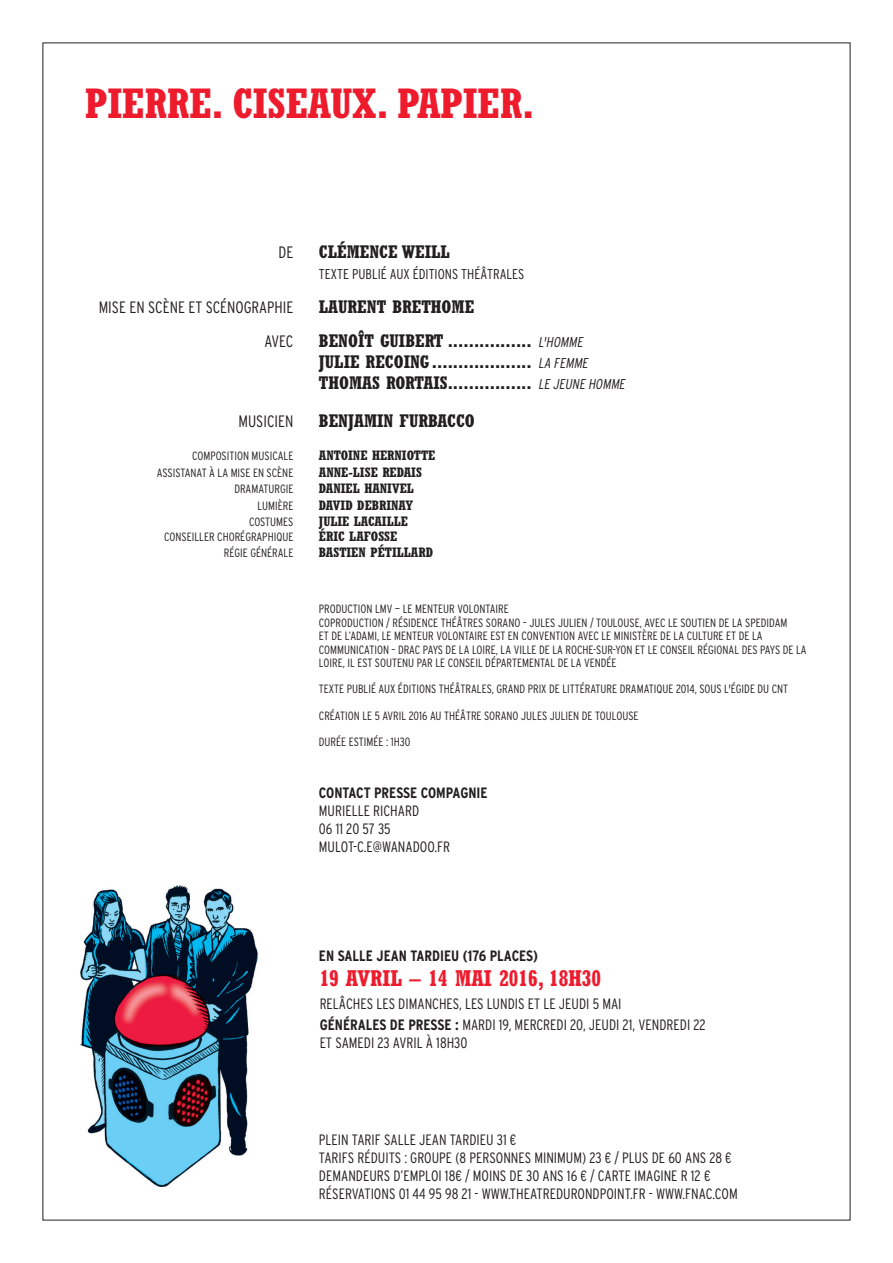
<style>
.page{position:relative;width:893px;height:1263px;background:#fff}
.page>*{position:absolute;margin:0;border:0;box-sizing:border-box;transform-origin:0 0}
.Titres{font:700 condensed 42px "Rockwell";letter-spacing:-.005em;color:#ee1b2d}
.Dates_du_spectacle{font:700 condensed 22.5px "Rockwell";color:#ee1b2d}
.Distribution_-_inter{font:700 condensed 18px/21px "Rockwell";color:#231f20}
.Distribution_niv1{font:700 condensed 18px "Rockwell";color:#231f20}
.Distribution_niv1-2{font:300 condensed 16.5px "Interstate";color:#231f20}
.Distribution_-_inter-2{font:300 condensed 16.5px "Interstate";color:#231f20}
.Generales{font:300 condensed 15px/18px "Interstate";color:#231f20}
.Contact_presse_Cie{font:300 condensed 15px/18px "Interstate";color:#231f20}
.t1{font:700 condensed 15px "Interstate";color:#231f20}
.Distribution_niv1-3{font:300 condensed 14.25px "Interstate";color:#231f20}
.Distribution_niv2{font:700 condensed 13.5px "Rockwell";color:#231f20}
.Mentions_de_producti{font:300 condensed 12px/13.5px "Interstate";color:#231f20}
.Distribution_niv2-2{font:300 condensed 12px "Interstate";color:#231f20}
.s1{font-family:"Interstate";font-weight:300;font-style:italic;font-size:14.25px}
.s2{font-weight:700}
</style>
<div class="page">
<img style="left:80px;top:885px;width:178px;height:302px">
<p class="Titres" style="left:85px;top:78px;width:451px">PIERRE. CISEAUX. PAPIER.</p>
<p class="Distribution_niv1-2" style="left:279px;top:243px;width:16px">DE</p>
<p class="Distribution_niv1" style="left:319px;top:241px;width:132px">CLÉMENCE WEILL</p>
<p class="Distribution_niv1-3" style="left:319px;top:266px;width:207px">TEXTE PUBLIÉ AUX ÉDITIONS THÉÂTRALES</p>
<p class="Distribution_niv1-2" style="left:99px;top:298px;width:196px">MISE EN SCÈNE ET SCÉNOGRAPHIE</p>
<p class="Distribution_niv1" style="left:319px;top:296px;width:157px">LAURENT BRETHOME</p>
<p class="Distribution_-_inter-2" style="left:264px;top:332px;width:30px">AVEC</p>
<p class="Distribution_-_inter" style="left:319px;top:330px;width:310px">BENOÎT GUIBERT ................ <span class="s1">L'HOMME<br></span>JULIE RECOING ................... <span class="s1">LA FEMME<br></span>THOMAS RORTAIS................ <span class="s1">LE JEUNE HOMME</span></p>
<p class="Distribution_-_inter-2" style="left:238px;top:412px;width:56px">MUSICIEN</p>
<p class="Distribution_-_inter" style="left:319px;top:410px;width:157px">BENJAMIN FURBACCO</p>
<p class="Distribution_niv2-2" style="left:192px;top:449px;width:103px">COMPOSITION MUSICALE</p>
<p class="Distribution_niv2" style="left:319px;top:448px;width:118px">ANTOINE HERNIOTTE</p>
<p class="Distribution_niv2-2" style="left:157px;top:466px;width:138px">ASSISTANAT À LA MISE EN SCÈNE</p>
<p class="Distribution_niv2" style="left:319px;top:464px;width:105px">ANNE-LISE REDAIS</p>
<p class="Distribution_niv2-2" style="left:234px;top:482px;width:60px">DRAMATURGIE</p>
<p class="Distribution_niv2" style="left:319px;top:481px;width:96px">DANIEL HANIVEL</p>
<p class="Distribution_niv2-2" style="left:258px;top:499px;width:37px">LUMIÈRE</p>
<p class="Distribution_niv2" style="left:319px;top:497px;width:96px">DAVID DEBRINAY</p>
<p class="Distribution_niv2-2" style="left:249px;top:515px;width:46px">COSTUMES</p>
<p class="Distribution_niv2" style="left:319px;top:514px;width:91px">JULIE LACAILLE</p>
<p class="Distribution_niv2-2" style="left:164px;top:530px;width:131px">CONSEILLER CHORÉGRAPHIQUE</p>
<p class="Distribution_niv2" style="left:319px;top:529px;width:80px">ÉRIC LAFOSSE</p>
<p class="Distribution_niv2-2" style="left:224px;top:546px;width:71px">RÉGIE GÉNÉRALE</p>
<p class="Distribution_niv2" style="left:319px;top:544px;width:116px">BASTIEN PÉTILLARD</p>
<p class="Mentions_de_producti" style="left:319px;top:602px;width:489px">PRODUCTION LMV — LE MENTEUR VOLONTAIRE<br>COPRODUCTION / RÉSIDENCE THÉÂTRES SORANO – JULES JULIEN / TOULOUSE, AVEC LE SOUTIEN DE LA SPEDIDAM<br>ET DE L’ADAMI, LE MENTEUR VOLONTAIRE EST EN CONVENTION AVEC LE MINISTÈRE DE LA CULTURE ET DE LA COMMUNICATION – DRAC PAYS DE LA LOIRE, LA VILLE DE LA ROCHE-SUR-YON ET LE CONSEIL RÉGIONAL DES PAYS DE LA LOIRE, IL EST SOUTENU PAR LE CONSEIL DÉPARTEMENTAL DE LA VENDÉE</p>
<p class="Mentions_de_producti" style="left:319px;top:682px;width:471px">TEXTE PUBLIÉ AUX ÉDITIONS THÉÂTRALES, GRAND PRIX DE LITTÉRATURE DRAMATIQUE 2014, SOUS L'ÉGIDE DU CNT</p>
<p class="Mentions_de_producti" style="left:319px;top:709px;width:321px">CRÉATION LE 5 AVRIL 2016 AU THÉÂTRE SORANO JULES JULIEN DE TOULOUSE</p>
<p class="Mentions_de_producti" style="left:319px;top:735px;width:93px">DURÉE ESTIMÉE : 1H30</p>
<p class="Contact_presse_Cie" style="left:319px;top:783px;width:170px"><span class="s2">CONTACT PRESSE COMPAGNIE<br></span>MURIELLE RICHARD<br>06 11 20 57 35<br>MULOT-C.E@WANADOO.FR</p>
<p class="t1" style="left:319px;top:947px;width:221px">EN SALLE JEAN TARDIEU (176 PLACES)</p>
<p class="Dates_du_spectacle" style="left:320px;top:965px;width:283px">19 AVRIL – 14 MAI 2016, 18H30</p>
<p class="Generales" style="left:320px;top:993px;width:387px;line-height:21px">RELÂCHES LES DIMANCHES, LES LUNDIS ET LE JEUDI 5 MAI<br><span class="s2">GÉNÉRALES DE PRESSE :</span> MARDI 19, MERCREDI 20, JEUDI 21, VENDREDI 22</p>
<p class="Generales" style="left:320px;top:1033px;width:149px">ET SAMEDI 23 AVRIL À 18H30</p>
<p class="Generales" style="left:319px;top:1131px;width:420px">PLEIN TARIF SALLE JEAN TARDIEU 31 ¤<br>TARIFS RÉDUITS : GROUPE (8 PERSONNES MINIMUM) 23 ¤ / PLUS DE 60 ANS 28 ¤ DEMANDEURS D’EMPLOI 18¤ / MOINS DE 30 ANS 16 ¤ / CARTE IMAGINE R 12 ¤ RÉSERVATIONS 01 44 95 98 21 - WWW.THEATREDURONDPOINT.FR - WWW.FNAC.COM</p>
</div>
